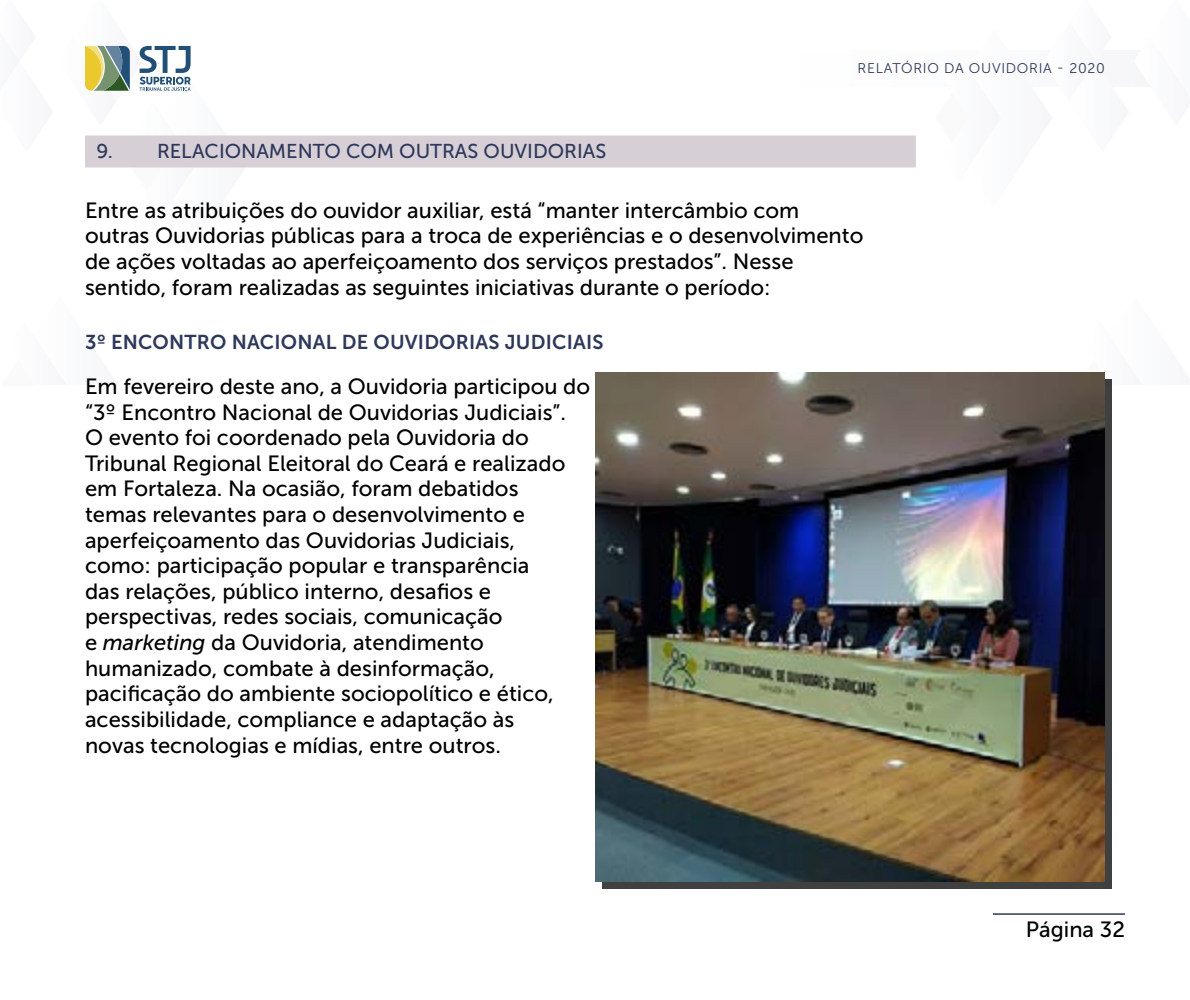
<style>
.page{position:relative;width:1190px;height:1000px;background:#fff}
.page>*{position:absolute;margin:0;border:0;box-sizing:border-box;transform-origin:0 0}
.t1{font:22px/25.6px "Museo Sans 500";color:#000}
.t2{font:20px "Museo Sans 700";letter-spacing:.01em;color:#2e385b}
.t3{font:20px "Museo Sans 500";color:#2e385b}
.t4{font:14px "Museo Sans 300";letter-spacing:.05em;color:#2e385b}
.s1{font-style:italic}
</style>
<div class="page">
<svg style="left:85px;top:45px;width:163px;height:123px"></svg>
<hr style="left:993px;top:913px;width:132px;height:2px;background:#2e385b">
<div style="left:602px;top:379px;width:510px;height:510px;background:#404040"></div>
<div style="left:85px;top:135px;width:831px;height:32px;background:#d7cfd6"></div>
<img style="left:596px;top:372px;width:509px;height:510px">
<p class="t3" style="left:96px;top:140px;width:512px">9. RELACIONAMENTO COM OUTRAS OUVIDORIAS</p>
<p class="t4" style="left:858px;top:61px;width:249px">RELATÓRIO DA OUVIDORIA - 2020</p>
<p class="t1" style="left:85px;top:197px;width:780px">Entre as atribuições do ouvidor auxiliar, está “manter intercâmbio com outras Ouvidorias públicas para a troca de experiências e o desenvolvimento de ações voltadas ao aperfeiçoamento dos serviços prestados”. Nesse sentido, foram realizadas as seguintes iniciativas durante o período:</p>
<p class="t2" style="left:85px;top:331px;width:520px">3º ENCONTRO NACIONAL DE OUVIDORIAS JUDICIAIS</p>
<p class="t1" style="left:85px;top:374px;width:507px">Em fevereiro deste ano, a Ouvidoria participou do “3º Encontro Nacional de Ouvidorias Judiciais”.<br>O evento foi coordenado pela Ouvidoria do Tribunal Regional Eleitoral do Ceará e realizado em Fortaleza. Na ocasião, foram debatidos<br>temas relevantes para o desenvolvimento e aperfeiçoamento das Ouvidorias Judiciais,<br>como: participação popular e transparência<br>das relações, público interno, desafios e perspectivas, redes sociais, comunicação<br>e <span class="s1">marketing</span> da Ouvidoria, atendimento humanizado, combate à desinformação, pacificação do ambiente sociopolítico e ético, acessibilidade, compliance e adaptação às<br>novas tecnologias e mídias, entre outros.</p>
<p class="t1" style="left:1026px;top:917px;width:101px">Página 32</p>
</div>
